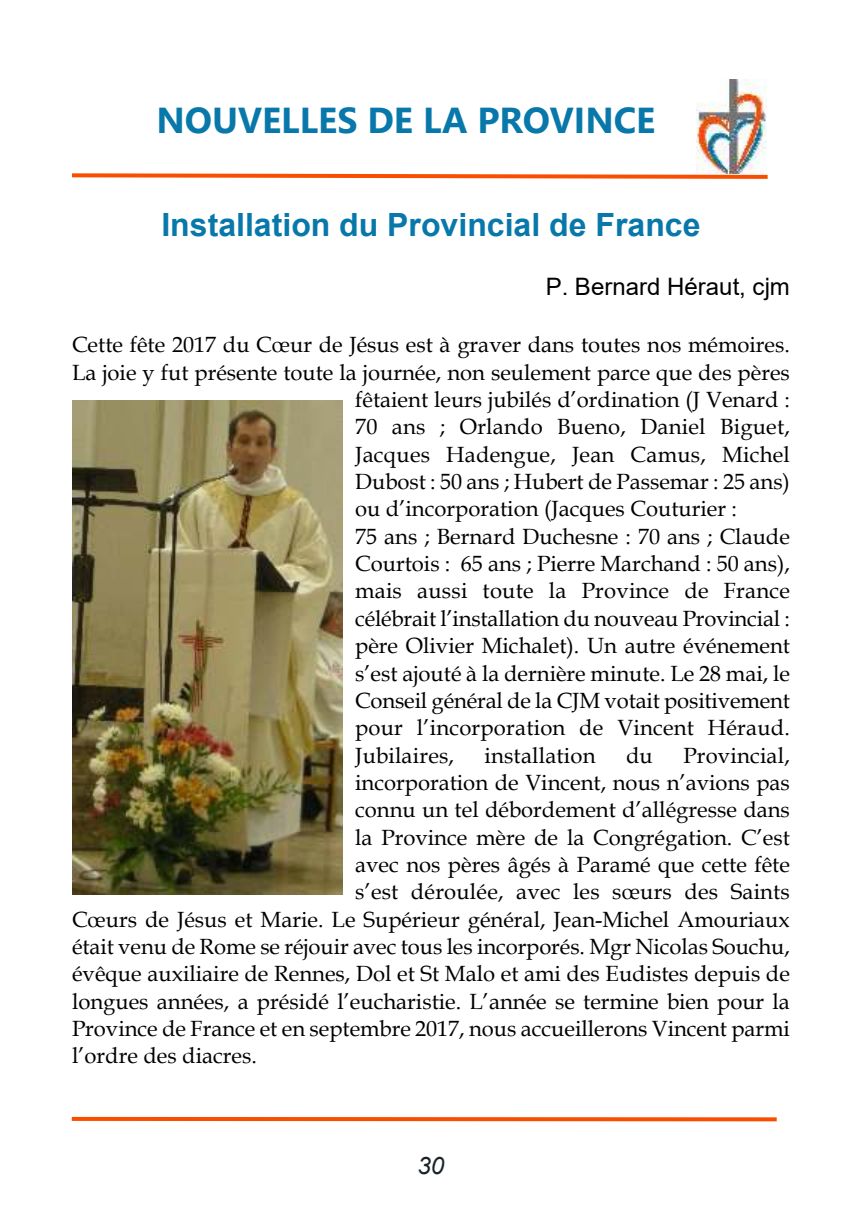
<style>
.page{position:relative;width:862px;height:1214px;background:#fff}
.page>*{position:absolute;margin:0;border:0;box-sizing:border-box;transform-origin:0 0}
.t1{font:700 36px "Segoe UI";color:#0878aa}
.t2{font:700 32px "Arial";color:#0878aa}
.t3{font:24px "Arial";color:#000}
.t4{font:italic 24px "Arial";color:#17232b}
.t5{font:22px "Book Antiqua";color:#000}
</style>
<div class="page">
<img style="left:696px;top:79px;width:70px;height:92px">
<svg style="left:72px;top:171px;width:696px;height:8px"></svg>
<svg style="left:74px;top:1116px;width:700px;height:5px;fill:#f94e00"></svg>
<img style="left:72px;top:400px;width:271px;height:494px">
<h1 class="t1" style="left:156px;top:107px;width:500px">NOUVELLES DE LA PROVINCE</h1>
<h2 class="t2" style="left:161px;top:213px;width:540px">Installation du Provincial de France</h2>
<p class="t3" style="left:546px;top:278px;width:246px">P. Bernard Héraut, cjm</p>
<p class="t5" style="left:72px;top:336px;width:719px">Cette fête 2017 du Cœur de Jésus est à graver dans toutes nos mémoires.</p>
<p class="t5" style="left:72px;top:363px;width:719px">La joie y fut présente toute la journée, non seulement parce que des pères</p>
<p class="t5" style="left:355px;top:391px;width:436px">fêtaient leurs jubilés d’ordination (J Venard :</p>
<p class="t5" style="left:355px;top:418px;width:436px">70 ans ; Orlando Bueno, Daniel Biguet,</p>
<p class="t5" style="left:355px;top:445px;width:436px">Jacques Hadengue, Jean Camus, Michel</p>
<p class="t5" style="left:355px;top:473px;width:436px">Dubost : 50 ans ; Hubert de Passemar : 25 ans)</p>
<p class="t5" style="left:355px;top:500px;width:383px">ou d’incorporation (Jacques Couturier :</p>
<p class="t5" style="left:355px;top:527px;width:436px">75 ans ; Bernard Duchesne : 70 ans ; Claude</p>
<p class="t5" style="left:355px;top:555px;width:436px">Courtois : 65 ans ; Pierre Marchand : 50 ans),</p>
<p class="t5" style="left:355px;top:582px;width:436px">mais aussi toute la Province de France</p>
<p class="t5" style="left:355px;top:609px;width:436px">célébrait l’installation du nouveau Provincial :</p>
<p class="t5" style="left:355px;top:637px;width:436px">père Olivier Michalet). Un autre événement</p>
<p class="t5" style="left:355px;top:664px;width:436px">s’est ajouté à la dernière minute. Le 28 mai, le</p>
<p class="t5" style="left:355px;top:691px;width:436px">Conseil général de la CJM votait positivement</p>
<p class="t5" style="left:355px;top:719px;width:436px">pour l’incorporation de Vincent Héraud.</p>
<p class="t5" style="left:355px;top:746px;width:100px">Jubilaires,</p>
<p class="t5" style="left:484px;top:746px;width:112px">installation</p>
<p class="t5" style="left:626px;top:746px;width:28px">du</p>
<p class="t5" style="left:683px;top:746px;width:108px">Provincial,</p>
<p class="t5" style="left:355px;top:773px;width:436px">incorporation de Vincent, nous n’avions pas</p>
<p class="t5" style="left:355px;top:801px;width:436px">connu un tel débordement d’allégresse dans</p>
<p class="t5" style="left:355px;top:828px;width:436px">la Province mère de la Congrégation. C’est</p>
<p class="t5" style="left:355px;top:855px;width:436px">avec nos pères âgés à Paramé que cette fête</p>
<p class="t5" style="left:355px;top:883px;width:436px">s’est déroulée, avec les sœurs des Saints</p>
<p class="t5" style="left:72px;top:910px;width:719px">Cœurs de Jésus et Marie. Le Supérieur général, Jean-Michel Amouriaux</p>
<p class="t5" style="left:72px;top:937px;width:719px">était venu de Rome se réjouir avec tous les incorporés. Mgr Nicolas Souchu,</p>
<p class="t5" style="left:72px;top:965px;width:719px">évêque auxiliaire de Rennes, Dol et St Malo et ami des Eudistes depuis de</p>
<p class="t5" style="left:72px;top:992px;width:719px">longues années, a présidé l’eucharistie. L’année se termine bien pour la</p>
<p class="t5" style="left:72px;top:1019px;width:719px">Province de France et en septembre 2017, nous accueillerons Vincent parmi</p>
<p class="t5" style="left:72px;top:1047px;width:186px">l’ordre des diacres.</p>
<p class="t4" style="left:417px;top:1156px;width:28px">30</p>
</div>
